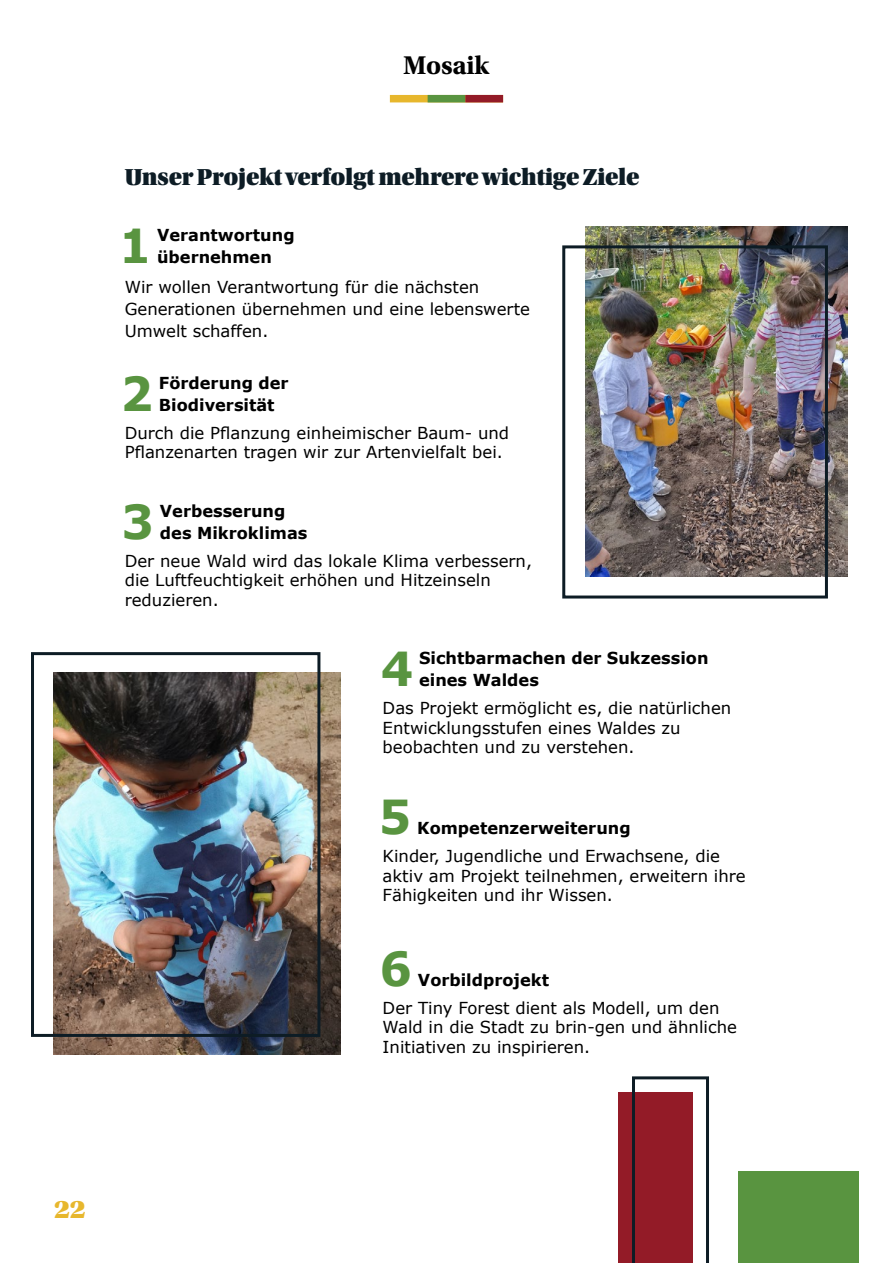
<style>
.page{position:relative;width:893px;height:1263px;background:#fff}
.page>*{position:absolute;margin:0;border:0;box-sizing:border-box;transform-origin:0 0}
.t1{font:700 46.8px "Verdana";color:#599440}
.t2{font:700 27px "Utopia Std";letter-spacing:-.01em;color:#000}
.t3{font:27px "Utopia Std Black Headline";color:#e7b72d}
.t4{font:24.45px "Utopia Std Black Headline";letter-spacing:-.01em;color:#0d1c25}
.t5{font:16.5px/19.5px "Verdana";color:#000}
.t6{font:700 16.5px/22px "Verdana";color:#000}
</style>
<div class="page">
<img style="left:585px;top:227px;width:263px;height:350px">
<img style="left:54px;top:673px;width:286px;height:382px">
<div style="left:562px;top:245px;width:266px;height:353px;border:3px solid #0d1c25"></div>
<div style="left:31px;top:652px;width:289px;height:385px;border:3px solid #0d1c25"></div>
<div style="left:618px;top:1093px;width:74px;height:170px;background:#931b27"></div>
<div style="left:737px;top:1171px;width:121px;height:92px;background:#599440"></div>
<svg style="left:632px;top:1076px;width:77px;height:187px"></svg>
<div style="left:390px;top:95px;width:113px;height:7px;background:#e7b72d"></div>
<div style="left:428px;top:95px;width:37px;height:7px;background:#599440"></div>
<div style="left:465px;top:95px;width:38px;height:7px;background:#931b27"></div>
<h2 class="t2" style="left:403px;top:49px;width:88px">Mosaik</h2>
<h3 class="t4" style="left:125px;top:164px;width:516px">Unser Projekt verfolgt mehrere wichtige Ziele</h3>
<h1 class="t1" style="left:119px;top:216px;width:34px">1</h1>
<p class="t6" style="left:157px;top:224px;width:139px">Verantwortung übernehmen</p>
<p class="t5" style="left:125px;top:277px;width:407px;line-height:21.8px">Wir wollen Verantwortung für die nächsten<br>Generationen übernehmen und eine lebenswerte<br>Umwelt schaffen.</p>
<h1 class="t1" style="left:121px;top:363px;width:34px">2</h1>
<p class="t6" style="left:159px;top:372px;width:131px">Förderung der<br>Biodiversität</p>
<p class="t5" style="left:125px;top:423px;width:386px">Durch die Pflanzung einheimischer Baum- und<br>Pflanzenarten tragen wir zur Artenvielfalt bei.</p>
<h1 class="t1" style="left:122px;top:491px;width:34px">3</h1>
<p class="t6" style="left:160px;top:500px;width:149px">Verbesserung des Mikroklimas</p>
<p class="t5" style="left:125px;top:551px;width:409px">Der neue Wald wird das lokale Klima verbessern, die Luftfeuchtigkeit erhöhen und Hitzeinseln reduzieren.</p>
<h1 class="t1" style="left:381px;top:639px;width:34px">4</h1>
<p class="t6" style="left:419px;top:647px;width:291px">Sichtbarmachen der Sukzession eines Waldes</p>
<p class="t5" style="left:383px;top:699px;width:350px">Das Projekt ermöglicht es, die natürlichen<br>Entwicklungsstufen eines Waldes zu beobachten und zu verstehen.</p>
<h1 class="t1" style="left:379px;top:786px;width:34px">5</h1>
<p class="t6" style="left:417px;top:817px;width:215px">Kompetenzerweiterung</p>
<p class="t5" style="left:383px;top:846px;width:365px">Kinder, Jugendliche und Erwachsene, die aktiv am Projekt teilnehmen, erweitern ihre<br>Fähigkeiten und ihr Wissen.</p>
<h1 class="t1" style="left:380px;top:938px;width:34px">6</h1>
<p class="t6" style="left:418px;top:969px;width:133px">Vorbildprojekt</p>
<p class="t5" style="left:383px;top:998px;width:356px">Der Tiny Forest dient als Modell, um den<br>Wald in die Stadt zu brin-gen und ähnliche<br>Initiativen zu inspirieren.</p>
<h2 class="t3" style="left:54px;top:1195px;width:33px">22</h2>
</div>
